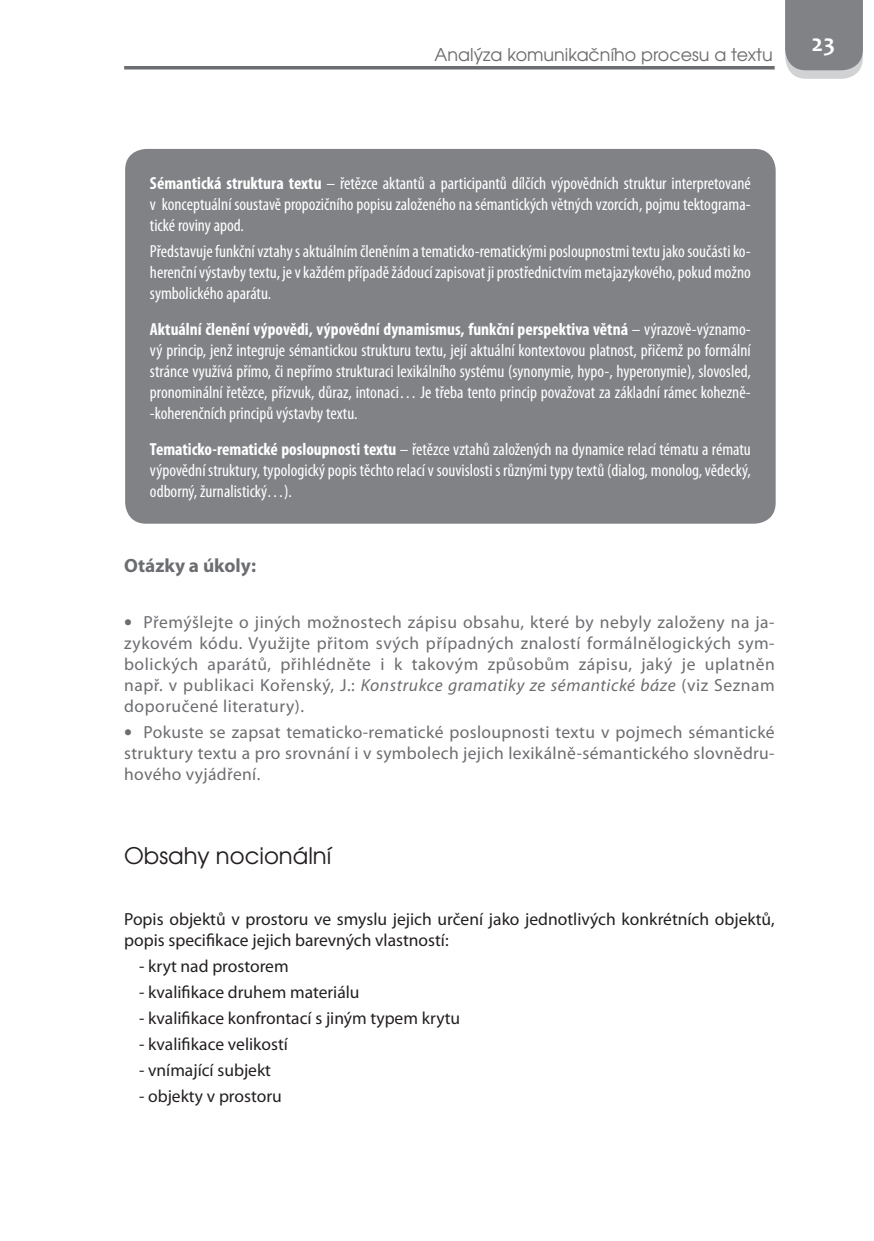
<style>
.page{position:relative;width:874px;height:1241px;background:#fff}
.page>*{position:absolute;margin:0;border:0;box-sizing:border-box;transform-origin:0 0}
.t1{font:700 24.5px "Candara";color:#fff}
.podtitul{font:22.75px "Te X Gyre Adventor";color:#231f20}
.Otazky_pojmy_nadpis{font:700 19.25px "Myriad Pro";color:#6c6d70}
.pojem_nazev{font:condensed 17.5px/21px "Myriad Pro";color:#fff;text-align:justify}
.t2{font:17.5px/21px "Myriad Pro";letter-spacing:.025em;color:#6c6d70;text-align:justify}
.text{font:17.5px/21px "Myriad Pro";color:#231f20}
.pojmy{font:condensed 17.5px/21px "Myriad Pro";color:#fff;text-align:justify}
.t3{font:17.5px "Te X Gyre Adventor";color:#6c6d70}
.s1{font-weight:700}
.s2{font-family:"Tahoma"}
.s3{font-style:italic}
</style>
<div class="page">
<hr style="left:124px;top:66px;width:650px;height:3px;background:#6c6d70">
<svg style="left:785px;top:0;width:77px;height:79px;background:#8c8e91"></svg>
<div style="left:125px;top:149px;width:650px;height:374px;background:#808285;border-radius:21px"></div>
<p class="t3" style="left:434px;top:41px;width:339px">Analýza komunikačního procesu a textu</p>
<h1 class="t1" style="left:811px;top:27px;width:25px">23</h1>
<p class="pojem_nazev" style="left:150px;top:173px;width:602px"><span class="s1">Sémantická struktura textu</span> – řetězce aktantů a participantů dílčích výpovědních struktur interpretované v konceptuální soustavě propozičního popisu založeného na sémantických větných vzorcích, pojmu tektograma&shy;tické roviny apod.</p>
<p class="pojmy" style="left:150px;top:241px;width:602px">Představuje funkční vztahy s aktuálním členěním a tematicko-rematickými posloupnostmi textu jako součásti ko&shy;herenční výstavby textu, je v každém případě žádoucí zapisovat ji prostřednictvím metajazykového, pokud možno symbolického aparátu.</p>
<p class="pojem_nazev" style="left:150px;top:319px;width:602px"><span class="s1">Aktuální členění výpovědi, výpovědní dynamismus, funkční perspektiva větná</span> – výrazově-významo&shy;vý princip, jenž integruje sémantickou strukturu textu, její aktuální kontextovou platnost, přičemž po formální stránce využívá přímo, či nepřímo strukturaci lexikálního systému (synonymie, hypo-, hyperonymie), slovosled, pronominální řetězce, přízvuk, důraz, intonaci… Je třeba tento princip považovat za základní rámec kohezně--koherenčních principů výstavby textu.</p>
<p class="pojem_nazev" style="left:150px;top:438px;width:602px"><span class="s1">Tematicko-rematické posloupnosti textu</span> – řetězce vztahů založených na dynamice relací tématu a rématu výpovědní struktury, typologický popis těchto relací v souvislosti s různými typy textů (dialog, monolog, vědecký, odborný, žurnalistický…).</p>
<p class="Otazky_pojmy_nadpis" style="left:124px;top:553px;width:133px">Otázky a úkoly:</p>
<p class="t2" style="left:124px;top:611px;width:651px"><span class="s2">•</span> Přemýšlejte o jiných možnostech zápisu obsahu, které by nebyly založeny na ja&shy;zykovém kódu. Využijte přitom svých případných znalostí formálnělogických sym&shy;bolických aparátů, přihlédněte i k takovým způsobům zápisu, jaký je uplatněn např. v publikaci Kořenský, J.: <span class="s3">Konstrukce gramatiky ze sémantické báze</span> (viz Seznam doporučené literatury).</p>
<p class="t2" style="left:124px;top:721px;width:651px"><span class="s2">•</span> Pokuste se zapsat tematicko-rematické posloupnosti textu v pojmech sémantické struktury textu a pro srovnání i v symbolech jejich lexikálně-sémantického slovnědru&shy;hového vyjádření.</p>
<p class="podtitul" style="left:124px;top:837px;width:209px">Obsahy nocionální</p>
<p class="text" style="left:124px;top:907px;width:651px">Popis objektů v prostoru ve smyslu jejich určení jako jednotlivých konkrétních objektů, popis specifikace jejich barevných vlastností:</p>
<p class="text" style="left:139px;top:954px;width:151px">- kryt nad prostorem</p>
<p class="text" style="left:139px;top:980px;width:222px">- kvalifikace druhem materiálu</p>
<p class="text" style="left:139px;top:1006px;width:322px">- kvalifikace konfrontací s jiným typem krytu</p>
<p class="text" style="left:139px;top:1032px;width:150px">- kvalifikace velikostí</p>
<p class="text" style="left:139px;top:1058px;width:133px">- vnímající subjekt</p>
<p class="text" style="left:139px;top:1084px;width:144px">- objekty v prostoru</p>
</div>
